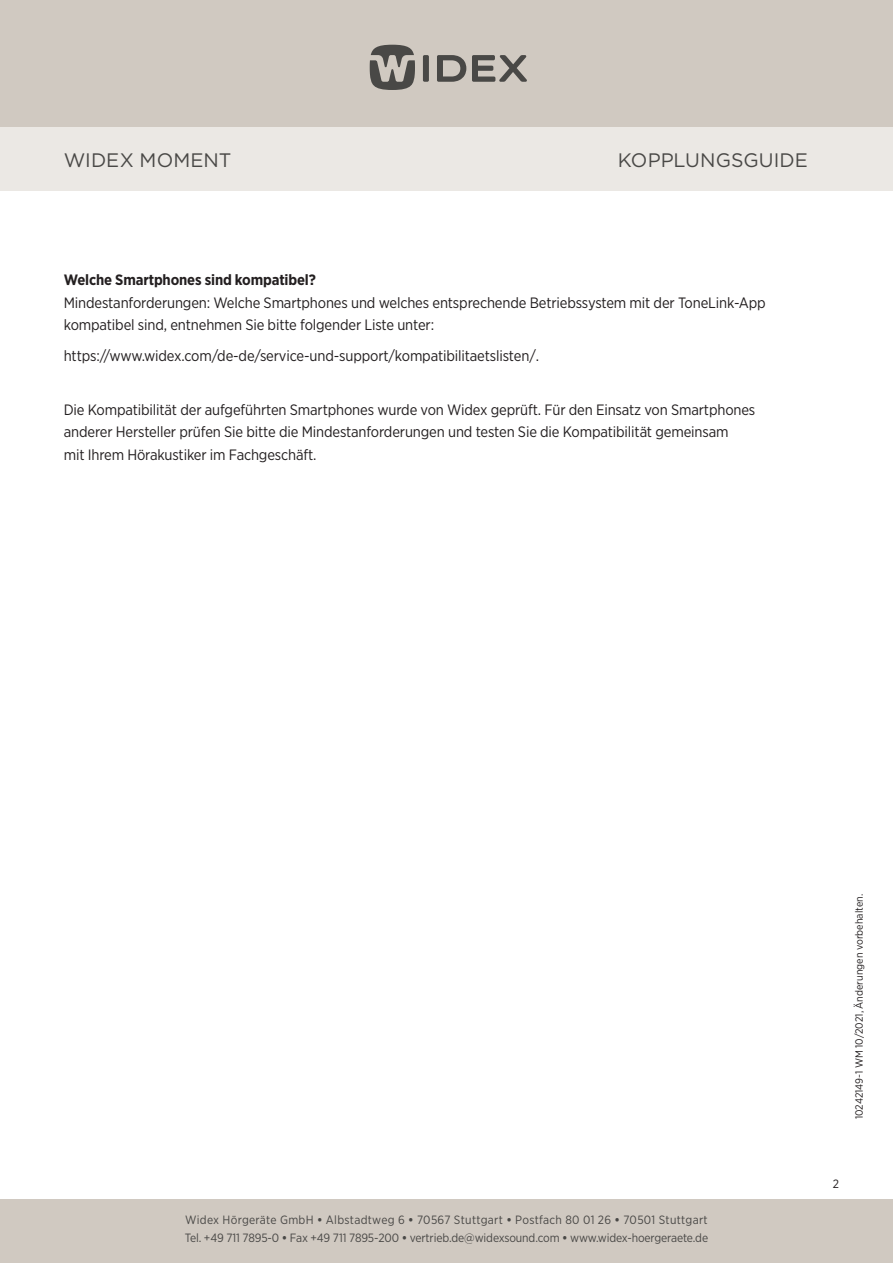
<style>
.page{position:relative;width:893px;height:1263px;background:#fff}
.page>*{position:absolute;margin:0;border:0;box-sizing:border-box;transform-origin:0 0}
.t1{font:19.5px "Gotham";letter-spacing:.005em;color:#494846}
.t2{font:15px/22.5px "Gotham Narrow";letter-spacing:-.01em;color:#231f20}
.t3{font:700 15px "Gotham Narrow";letter-spacing:-.01em;color:#231f20}
.t4{font:12px/18px "Gotham Narrow";letter-spacing:.005em;color:#494846}
.t5{font:12px "Gotham Narrow";color:#231f20}
.t6{font:10.5px "Gotham Narrow";color:#231f20}
.s1{font-weight:700}
</style>
<div class="page">
<div style="left:0;top:1199px;width:893px;height:64px;background:#d0c9c1"></div>
<div style="left:0;top:0;width:893px;height:128px;background:#d0c9c1"></div>
<div style="left:423px;top:55px;width:6px;height:27px;background:#494846;border-radius:2px"></div>
<svg style="left:437px;top:55px;width:29px;height:27px"></svg>
<svg style="left:472px;top:55px;width:55px;height:27px"></svg>
<svg style="left:370px;top:45px;width:45px;height:45px"></svg>
<div style="left:0;top:128px;width:893px;height:63px;background:#ebe8e4"></div>
<h1 class="t1" style="left:64px;top:148px;width:169px">WIDEX MOMENT</h1>
<h1 class="t1" style="left:618px;top:148px;width:192px">KOPPLUNGSGUIDE</h1>
<p class="t3" style="left:64px;top:270px;width:254px">Welche Smartphones sind kompatibel?</p>
<p class="t2" style="left:64px;top:291px;width:704px">Mindestanforderungen: Welche Smartphones und welches entsprechende Betriebssystem mit der ToneLink-App kompatibel sind, entnehmen Sie bitte folgender Liste unter:</p>
<p class="t2" style="left:64px;top:344px;width:477px">https://www.widex.com/de-de/service-und-support/kompatibilitaetslisten/.</p>
<p class="t2" style="left:64px;top:398px;width:693px">Die Kompatibilität der aufgeführten Smartphones wurde von Widex geprüft. Für den Einsatz von Smartphones anderer Hersteller prüfen Sie bitte die Mindestanforderungen und testen Sie die Kompatibilität gemeinsam<br>mit Ihrem Hörakustiker im Fachgeschäft.</p>
<p class="t4" style="left:185px;top:1211px;width:525px">Widex Hörgeräte GmbH <span class="s1">•</span> Albstadtweg 6 <span class="s1">•</span> 70567 Stuttgart <span class="s1">•</span> Postfach 80 01 26 <span class="s1">•</span> 70501 Stuttgart<br>Tel. +49 711 7895-0 <span class="s1">•</span> Fax +49 711 7895-200 <span class="s1">•</span> vertrieb.de@widexsound.com <span class="s1">•</span> www.widex-hoergeraete.de</p>
<p class="t6" style="left:852px;top:1119px;width:227px;rotate:-90deg">10242149-1 WM 10/2021, Änderungen vorbehalten.</p>
<p class="t5" style="left:833px;top:1176px;width:8px">2</p>
</div>
